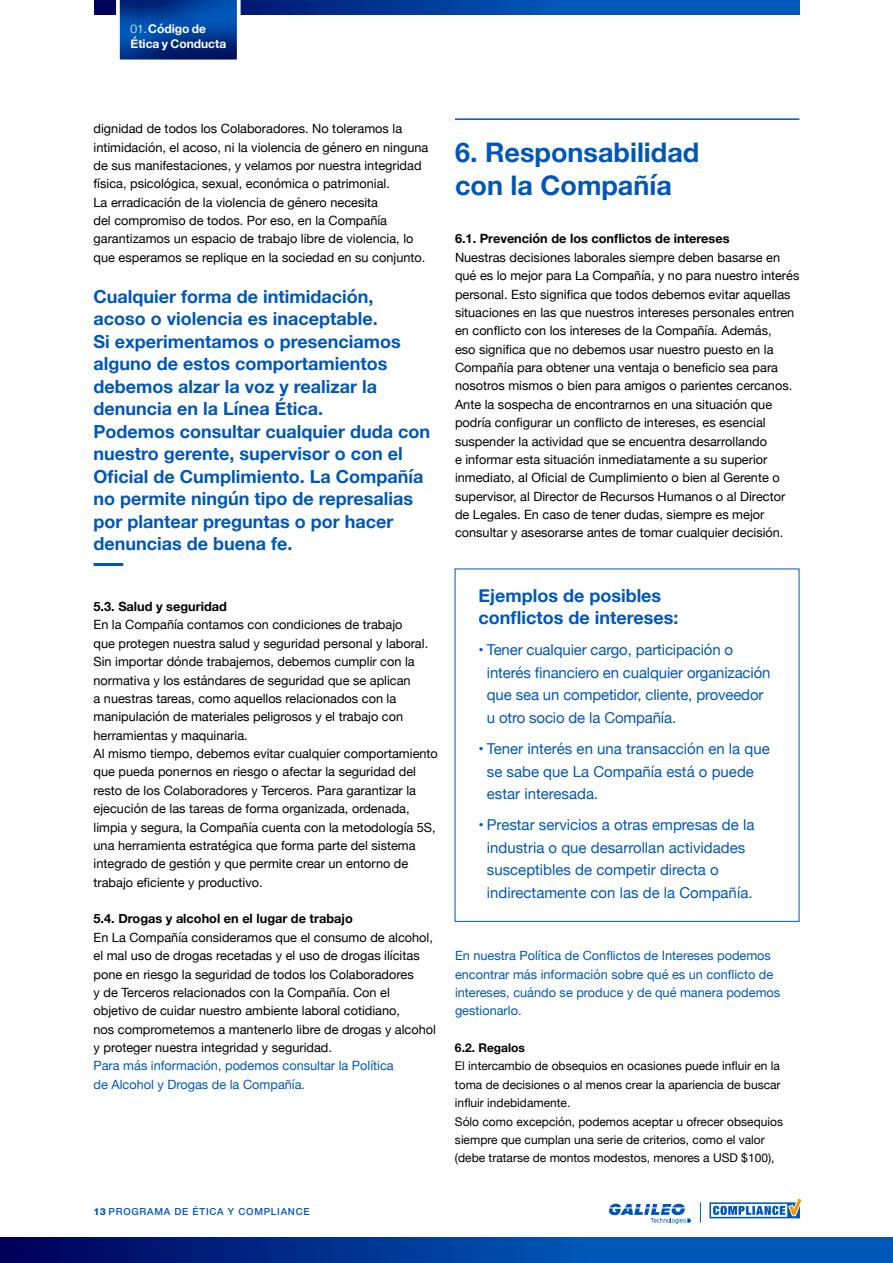
<style>
.page{position:relative;width:893px;height:1263px;background:#fff}
.page>*{position:absolute;margin:0;border:0;box-sizing:border-box;transform-origin:0 0}
.t1{font:700 27px/33px "Helvetica Neue";color:#0057b7}
.t2{font:700 18px/22.5px "Helvetica Neue";color:#0057b7}
.t3{font:15px/22.5px "Helvetica Neue";color:#0057b7}
.t4{font:12.75px/18.3px "Helvetica Neue";color:#000}
.t5{font:12.75px/18.3px "Helvetica Neue";color:#0057b7}
.t6{font:700 12.75px "Helvetica Neue";color:#000}
.t7{font:12px/18.3px "Helvetica Neue";color:#000}
.t8{font:700 12px/15px "Helvetica Neue";color:#fff}
.t9{font:700 12px "Helvetica Neue";color:#000}
.t10{font:500 9.75px "Helvetica Neue LT Std";letter-spacing:.075em;color:#0057b7}
.s1{font-weight:300}
.s2{font-weight:800}
</style>
<div class="page">
<svg style="left:0;top:1237px;width:893px;height:26px;background:#003997"></svg>
<svg style="left:95px;top:0;width:704px;height:15px;background:#0042a1"></svg>
<svg style="left:700px;top:1202px;width:1px;height:20px"></svg>
<svg style="left:709px;top:1199px;width:92px;height:19px"></svg>
<svg style="left:609px;top:1204px;width:82px;height:20px"></svg>
<svg style="left:114px;top:0;width:128px;height:60px;background:#154b9d"></svg>
<hr style="left:94px;top:563px;width:29px;height:3px;background:#0057b7">
<hr style="left:455px;top:118px;width:344px;height:2px;background:#0057b7">
<p class="t8" style="left:131px;top:22px;width:97px"><span class="s1">01.</span> Código de<br>Ética y Conducta</p>
<p class="t4" style="left:94px;top:120px;width:336px">dignidad de todos los Colaboradores. No toleramos la intimidación, el acoso, ni la violencia de género en ninguna de sus manifestaciones, y velamos por nuestra integridad física, psicológica, sexual, económica o patrimonial.<br>La erradicación de la violencia de género necesita<br>del compromiso de todos. Por eso, en la Compañía garantizamos un espacio de trabajo libre de violencia, lo que esperamos se replique en la sociedad en su conjunto.</p>
<p class="t2" style="left:94px;top:285px;width:338px">Cualquier forma de intimidación, acoso o violencia es inaceptable.<br>Si experimentamos o presenciamos alguno de estos comportamientos debemos alzar la voz y realizar la denuncia en la Línea Ética.<br>Podemos consultar cualquier duda con nuestro gerente, supervisor o con el Oficial de Cumplimiento. La Compañía no permite ningún tipo de represalias por plantear preguntas o por hacer denuncias de buena fe.</p>
<p class="t6" style="left:94px;top:596px;width:135px">5.3. Salud y seguridad</p>
<p class="t4" style="left:94px;top:616px;width:346px">En la Compañía contamos con condiciones de trabajo<br>que protegen nuestra salud y seguridad personal y laboral.<br>Sin importar dónde trabajemos, debemos cumplir con la normativa y los estándares de seguridad que se aplican<br>a nuestras tareas, como aquellos relacionados con la manipulación de materiales peligrosos y el trabajo con herramientas y maquinaria.<br>Al mismo tiempo, debemos evitar cualquier comportamiento que pueda ponernos en riesgo o afectar la seguridad del resto de los Colaboradores y Terceros. Para garantizar la ejecución de las tareas de forma organizada, ordenada, limpia y segura, la Compañía cuenta con la metodología 5S, una herramienta estratégica que forma parte del sistema integrado de gestión y que permite crear un entorno de trabajo eficiente y productivo.</p>
<p class="t6" style="left:94px;top:909px;width:261px">5.4. Drogas y alcohol en el lugar de trabajo</p>
<p class="t4" style="left:94px;top:929px;width:344px">En La Compañía consideramos que el consumo de alcohol, el mal uso de drogas recetadas y el uso de drogas ilícitas pone en riesgo la seguridad de todos los Colaboradores<br>y de Terceros relacionados con la Compañía. Con el objetivo de cuidar nuestro ambiente laboral cotidiano,<br>nos comprometemos a mantenerlo libre de drogas y alcohol y proteger nuestra integridad y seguridad.</p>
<p class="t5" style="left:94px;top:1057px;width:302px">Para más información, podemos consultar la Política de Alcohol y Drogas de la Compañía.</p>
<p class="t10" style="left:94px;top:1205px;width:218px"><span class="s2">13</span> PROGRAMA DE ÉTICA Y COMPLIANCE</p>
<h1 class="t1" style="left:455px;top:137px;width:246px">6. Responsabilidad con la Compañía</h1>
<p class="t6" style="left:455px;top:229px;width:276px">6.1. Prevención de los conflictos de intereses</p>
<p class="t4" style="left:455px;top:249px;width:346px">Nuestras decisiones laborales siempre deben basarse en qué es lo mejor para La Compañía, y no para nuestro interés personal. Esto significa que todos debemos evitar aquellas situaciones en las que nuestros intereses personales entren en conflicto con los intereses de la Compañía. Además,<br>eso significa que no debemos usar nuestro puesto en la Compañía para obtener una ventaja o beneficio sea para nosotros mismos o bien para amigos o parientes cercanos.<br>Ante la sospecha de encontrarnos en una situación que podría configurar un conflicto de intereses, es esencial suspender la actividad que se encuentra desarrollando<br>e informar esta situación inmediatamente a su superior inmediato, al Oficial de Cumplimiento o bien al Gerente o supervisor, al Director de Recursos Humanos o al Director de Legales. En caso de tener dudas, siempre es mejor consultar y asesorarse antes de tomar cualquier decisión.</p>
<h2 class="t2" style="left:478px;top:585px;width:201px">Ejemplos de posibles conflictos de intereses:</h2>
<p class="t3" style="left:487px;top:640px;width:285px;text-indent:-9px">• Tener cualquier cargo, participación o interés financiero en cualquier organización que sea un competidor, cliente, proveedor u otro socio de la Compañía.</p>
<p class="t3" style="left:487px;top:738px;width:284px;text-indent:-9px">• Tener interés en una transacción en la que se sabe que La Compañía está o puede estar interesada.</p>
<p class="t3" style="left:487px;top:814px;width:269px;text-indent:-9px">• Prestar servicios a otras empresas de la industria o que desarrollan actividades susceptibles de competir directa o indirectamente con las de la Compañía.</p>
<p class="t5" style="left:455px;top:947px;width:327px">En nuestra Política de Conflictos de Intereses podemos encontrar más información sobre qué es un conflicto de intereses, cuándo se produce y de qué manera podemos gestionarlo.</p>
<p class="t9" style="left:455px;top:1038px;width:71px">6.2. Regalos</p>
<p class="t7" style="left:455px;top:1058px;width:330px">El intercambio de obsequios en ocasiones puede influir en la toma de decisiones o al menos crear la apariencia de buscar influir indebidamente.<br>Sólo como excepción, podemos aceptar u ofrecer obsequios siempre que cumplan una serie de criterios, como el valor (debe tratarse de montos modestos, menores a USD $100),</p>
</div>
